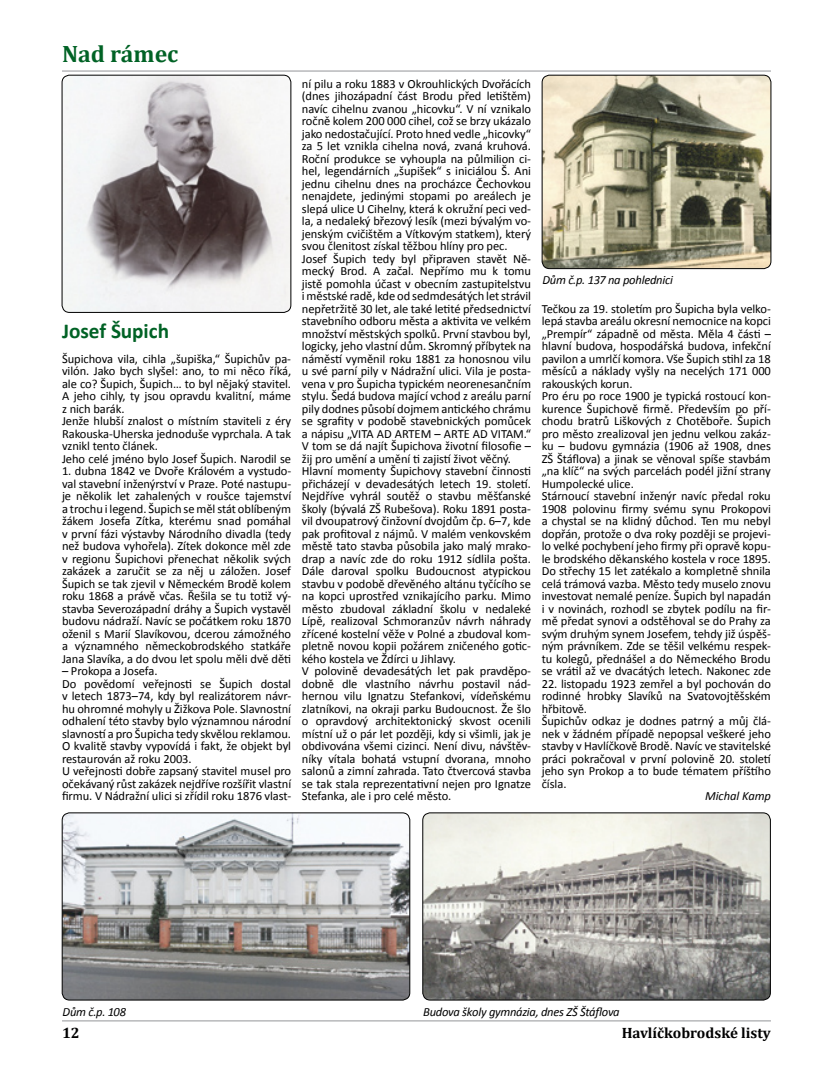
<style>
.page{position:relative;width:833px;height:1081px;background:#fff}
.page>*{position:absolute;margin:0;border:0;box-sizing:border-box;transform-origin:0 0}
.t1{font:700 23.75px "Cambria";color:#006225}
.t2{font:700 21.25px "Calibri";letter-spacing:-.005em;color:#006225}
.t3{font:700 15px "Cambria";color:#000}
.t4{font:12.5px/12.5px "Calibri";letter-spacing:-.005em;color:#000}
.t5{font:italic 12.5px "Calibri";letter-spacing:-.02em;color:#000}
</style>
<div class="page">
<hr style="left:62px;top:71px;width:709px;height:1px;background:#939598">
<hr style="left:62px;top:1020px;width:709px;height:1px;background:#939598">
<img style="left:542px;top:75px;width:229px;height:194px">
<div style="left:542px;top:75px;width:229px;height:194px;border:1px solid #000;border-radius:8px"></div>
<img style="left:62px;top:813px;width:348px;height:187px">
<div style="left:62px;top:812px;width:348px;height:188px;border:1px solid #000;border-radius:8px"></div>
<img style="left:423px;top:813px;width:347px;height:187px">
<div style="left:422px;top:812px;width:348px;height:188px;border:1px solid #000;border-radius:8px"></div>
<img style="left:62px;top:75px;width:229px;height:237px">
<div style="left:62px;top:75px;width:229px;height:237px;border:1px solid #000;border-radius:8px"></div>
<h1 class="t1" style="left:62px;top:40px;width:118px">Nad rámec</h1>
<h2 class="t2" style="left:62px;top:317px;width:109px">Josef Šupich</h2>
<p class="t4" style="left:62px;top:352px;width:231px">Šupichova vila, cihla „šupiška,“ Šupichův pa&shy;vilón. Jako bych slyšel: ano, to mi něco říká, ale co? Šupich, Šupich… to byl nějaký stavitel.<br>A jeho cihly, ty jsou opravdu kvalitní, máme z nich barák.<br>Jenže hlubší znalost o místním staviteli z éry Rakouska-Uherska jednoduše vyprchala. A tak vznikl tento článek.<br>Jeho celé jméno bylo Josef Šupich. Narodil se</p>
<p class="t4" style="left:62px;top:464px;width:231px;text-align:justify">1. dubna 1842 ve Dvoře Královém a vystudo&shy;val stavební inženýrství v Praze. Poté nastupu&shy;je několik let zahalených v roušce tajemství a trochu i legend. Šupich se měl stát oblíbeným žákem Josefa Zítka, kterému snad pomáhal v první fázi výstavby Národního divadla (tedy než budova vyhořela). Zítek dokonce měl zde v regionu Šupichovi přenechat několik svých zakázek a zaručit se za něj u záložen. Josef Šupich se tak zjevil v Německém Brodě kolem roku 1868 a právě včas. Řešila se tu totiž vý&shy;stavba Severozápadní dráhy a Šupich vystavěl budovu nádraží. Navíc se počátkem roku 1870 oženil s Marií Slavíkovou, dcerou zámožného a významného německobrodského statkáře Jana Slavíka, a do dvou let spolu měli dvě děti</p>
<p class="t4" style="left:62px;top:664px;width:231px">– Prokopa a Josefa.<br>Do povědomí veřejnosti se Šupich dostal v letech 1873–74, kdy byl realizátorem návr&shy;hu ohromné mohyly u Žižkova Pole. Slavnostní odhalení této stavby bylo významnou národní slavností a pro Šupicha tedy skvělou reklamou.<br>O kvalitě stavby vypovídá i fakt, že objekt byl restaurován až roku 2003.<br>U veřejnosti dobře zapsaný stavitel musel pro očekávaný růst zakázek nejdříve rozšířit vlastní firmu. V Nádražní ulici si zřídil roku 1876 vlast-</p>
<p class="t4" style="left:302px;top:77px;width:231px">ní pilu a roku 1883 v Okrouhlických Dvořácích (dnes jihozápadní část Brodu před letištěm) navíc cihelnu zvanou „hicovku“. V ní vznikalo ročně kolem 200 000 cihel, což se brzy ukázalo jako nedostačující. Proto hned vedle „hicovky“ za 5 let vznikla cihelna nová, zvaná kruhová.<br>Roční produkce se vyhoupla na půlmilion ci&shy;hel, legendárních „šupišek“ s iniciálou Š. Ani jednu cihelnu dnes na procházce Čechovkou nenajdete, jedinými stopami po areálech je slepá ulice U Cihelny, která k okružní peci ved&shy;la, a nedaleký březový lesík (mezi bývalým vo&shy;jenským cvičištěm a Vítkovým statkem), který svou členitost získal těžbou hlíny pro pec.<br>Josef Šupich tedy byl připraven stavět Ně&shy;mecký Brod. A začal. Nepřímo mu k tomu jistě pomohla účast v obecním zastupitelstvu i městské radě, kde od sedmdesátých let strávil nepřetržitě 30 let, ale také letité předsednictví stavebního odboru města a aktivita ve velkém množství městských spolků. První stavbou byl, logicky, jeho vlastní dům. Skromný příbytek na náměstí vyměnil roku 1881 za honosnou vilu u své parní pily v Nádražní ulici. Vila je posta&shy;vena v pro Šupicha typickém neorenesančním stylu. Šedá budova mající vchod z areálu parní pily dodnes působí dojmem antického chrámu se sgrafity v podobě stavebnických pomůcek a nápisu „VITA AD ARTEM – ARTE AD VITAM.“ V tom se dá najít Šupichova životní filosofie – žij pro umění a umění ti zajistí život věčný.<br>Hlavní momenty Šupichovy stavební činnosti přicházejí v devadesátých letech 19. století.<br>Nejdříve vyhrál soutěž o stavbu měšťanské školy (bývalá ZŠ Rubešova). Roku 1891 posta&shy;vil dvoupatrový činžovní dvojdům čp. 6–7, kde pak profitoval z nájmů. V malém venkovském městě tato stavba působila jako malý mrako&shy;drap a navíc zde do roku 1912 sídlila pošta.<br>Dále daroval spolku Budoucnost atypickou stavbu v podobě dřevěného altánu tyčícího se na kopci uprostřed vznikajícího parku. Mimo město zbudoval základní školu v nedaleké Lípě, realizoval Schmoranzův návrh náhrady zřícené kostelní věže v Polné a zbudoval kom&shy;pletně novou kopii požárem zničeného gotic&shy;kého kostela ve Ždírci u Jihlavy.<br>V polovině devadesátých let pak pravděpo&shy;dobně dle vlastního návrhu postavil nád&shy;hernou vilu Ignatzu Stefankovi, vídeňskému zlatníkovi, na okraji parku Budoucnost. Že šlo o opravdový architektonický skvost ocenili místní už o pár let později, kdy si všimli, jak je obdivována všemi cizinci. Není divu, návštěv&shy;níky vítala bohatá vstupní dvorana, mnoho salonů a zimní zahrada. Tato čtvercová stavba se tak stala reprezentativní nejen pro Ignatze Stefanka, ale i pro celé město.</p>
<p class="t5" style="left:542px;top:272px;width:132px">Dům č.p. 137 na pohlednici</p>
<p class="t4" style="left:542px;top:302px;width:231px">Tečkou za 19. stoletím pro Šupicha byla velko&shy;lepá stavba areálu okresní nemocnice na kopci „Prempír“ západně od města. Měla 4 části – hlavní budova, hospodářská budova, infekční pavilon a umrlčí komora. Vše Šupich stihl za 18 měsíců a náklady vyšly na necelých 171 000 rakouských korun.<br>Pro éru po roce 1900 je typická rostoucí kon&shy;kurence Šupichově firmě. Především po pří&shy;chodu bratrů Liškových z Chotěboře. Šupich pro město zrealizoval jen jednu velkou zakáz&shy;ku – budovu gymnázia (1906 až 1908, dnes ZŠ Štáflova) a jinak se věnoval spíše stavbám „na klíč“ na svých parcelách podél jižní strany Humpolecké ulice.<br>Stárnoucí stavební inženýr navíc předal roku 1908 polovinu firmy svému synu Prokopovi a chystal se na klidný důchod. Ten mu nebyl dopřán, protože o dva roky později se projevi&shy;lo velké pochybení jeho firmy při opravě kopu&shy;le brodského děkanského kostela v roce 1895.<br>Do střechy 15 let zatékalo a kompletně shnila celá trámová vazba. Město tedy muselo znovu investovat nemalé peníze. Šupich byl napadán i v novinách, rozhodl se zbytek podílu na fir&shy;mě předat synovi a odstěhoval se do Prahy za svým druhým synem Josefem, tehdy již úspěš&shy;ným právníkem. Zde se těšil velkému respek&shy;tu kolegů, přednášel a do Německého Brodu se vrátil až ve dvacátých letech. Nakonec zde</p>
<p class="t4" style="left:542px;top:677px;width:231px">22. listopadu 1923 zemřel a byl pochován do rodinné hrobky Slavíků na Svatovojtěšském hřbitově.<br>Šupichův odkaz je dodnes patrný a můj člá&shy;nek v žádném případě nepopsal veškeré jeho stavby v Havlíčkově Brodě. Navíc ve stavitelské práci pokračoval v první polovině 20. století jeho syn Prokop a to bude tématem příštího čísla.</p>
<p class="t5" style="left:705px;top:788px;width:67px">Michal Kamp</p>
<p class="t5" style="left:62px;top:1004px;width:65px">Dům č.p. 108</p>
<p class="t5" style="left:423px;top:1004px;width:198px">Budova školy gymnázia, dnes ZŠ Štáflova</p>
<p class="t3" style="left:62px;top:1024px;width:19px">12</p>
<p class="t3" style="left:621px;top:1024px;width:151px">Havlíčkobrodské listy</p>
</div>
